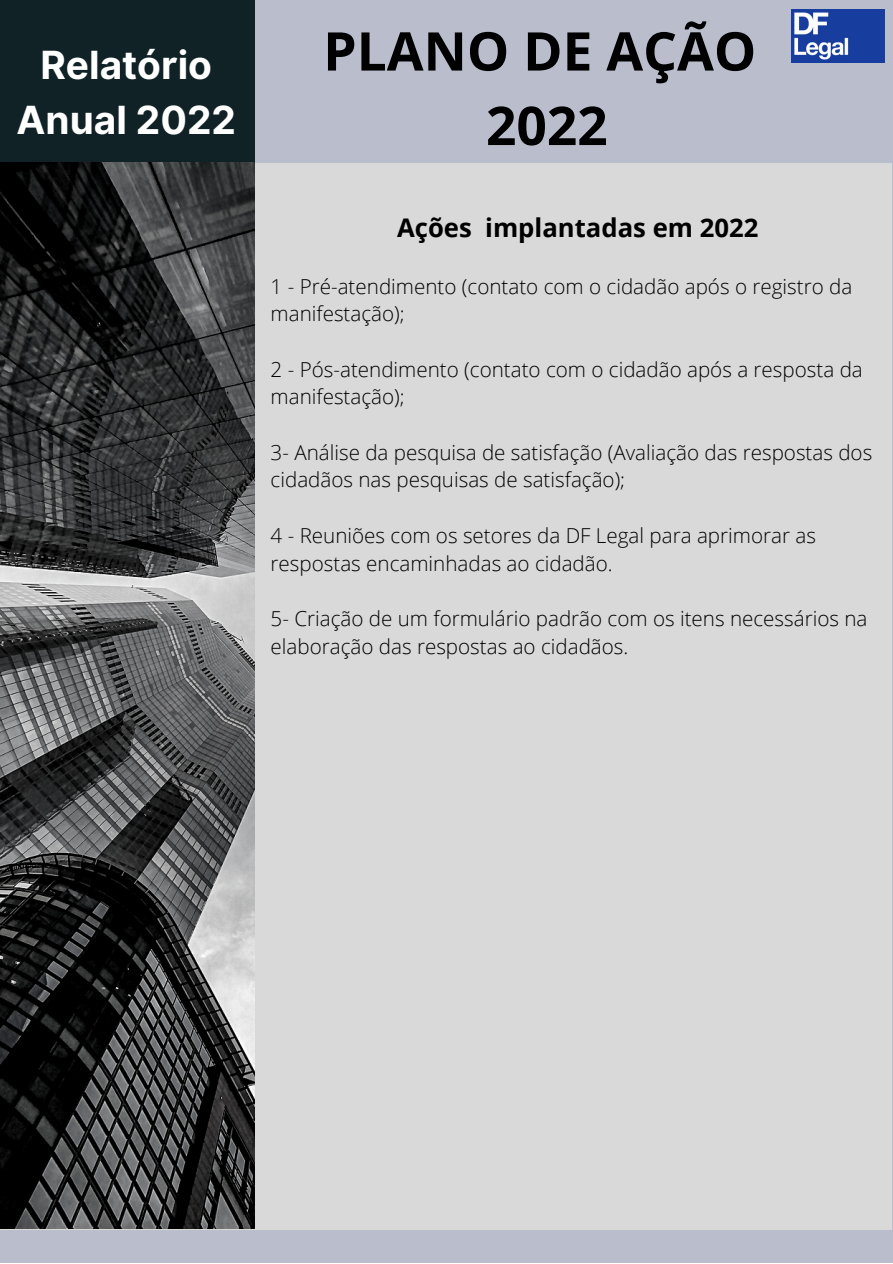
<style>
.page{position:relative;width:893px;height:1264px;background:#fff}
.page>*{position:absolute;margin:0;border:0;box-sizing:border-box;transform-origin:0 0}
.t1{font:700 53.4px/74.4px "Open Sans";color:#000;text-align:center}
.t2{font:700 38.85px/54.2px "Inter";color:#fff;text-align:center}
.t3{font:700 25.65px "Open Sans";color:#000}
.t4{font:300 20.55px/27.8px "Open Sans";color:#000}
</style>
<div class="page">
<div style="left:0;top:0;width:892px;height:1262px;background:#babecc"></div>
<div style="left:0;top:0;width:255px;height:196px;background:#102226"></div>
<div style="left:0;top:163px;width:892px;height:1066px;background:#d9d9d9"></div>
<img style="left:791px;top:9px;width:93px;height:53px">
<img style="left:0;top:163px;width:254px;height:1065px">
<h2 class="t2" style="left:17px;top:38px;width:221px">Relatório<br>Anual 2022</h2>
<h1 class="t1" style="left:323px;top:13px;width:434px">PLANO DE AÇÃO<br>2022</h1>
<p class="t3" style="left:397px;top:209px;width:363px">Ações implantadas em 2022</p>
<p class="t4" style="left:270px;top:272px;width:583px">1 - Pré-atendimento (contato com o cidadão após o registro da manifestação);</p>
<p class="t4" style="left:270px;top:355px;width:593px">2 - Pós-atendimento (contato com o cidadão após a resposta da manifestação);</p>
<p class="t4" style="left:270px;top:438px;width:603px">3- Análise da pesquisa de satisfação (Avaliação das respostas dos cidadãos nas pesquisas de satisfação);</p>
<p class="t4" style="left:270px;top:521px;width:547px">4 - Reuniões com os setores da DF Legal para aprimorar as respostas encaminhadas ao cidadão.</p>
<p class="t4" style="left:270px;top:604px;width:598px">5- Criação de um formulário padrão com os itens necessários na elaboração das respostas ao cidadãos.</p>
</div>
